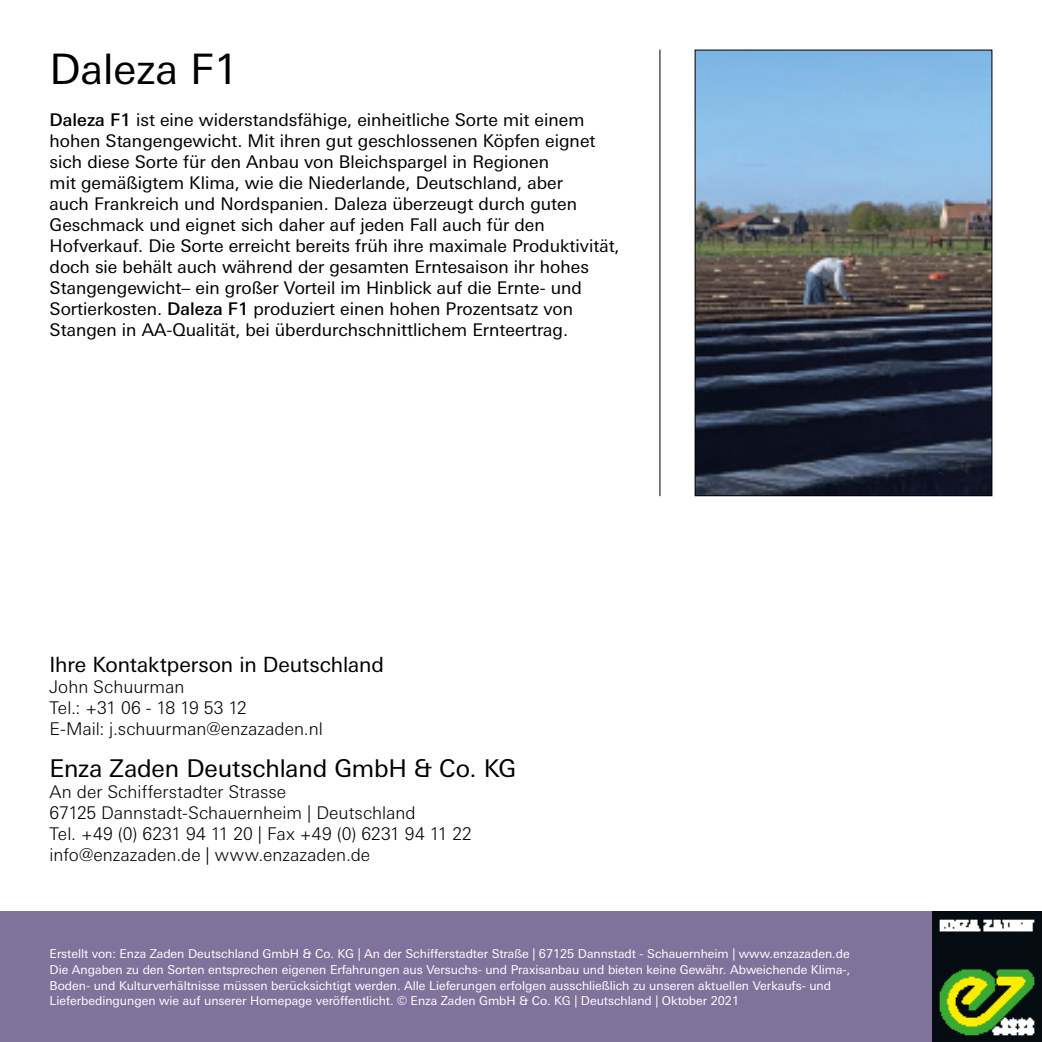
<style>
.page{position:relative;width:1042px;height:1042px;background:#fff}
.page>*{position:absolute;margin:0;border:0;box-sizing:border-box;transform-origin:0 0}
.t1{font:42px "Linotype Univers Basic";color:#000}
.t2{font:24.5px "Linotype Univers Basic";letter-spacing:-.005em;color:#000}
.t3{font:21px "Linotype Univers Basic";letter-spacing:-.005em;color:#000}
.t4{font:17.5px/21px "Linotype Univers Basic";color:#000}
.t5{font:300 17.5px/21px "Linotype Univers Basic";color:#000}
.t6{font:12.25px/15.8px "Linotype Univers Basic";color:#fff}
.s1{font-weight:500}
</style>
<div class="page">
<div style="left:0;top:912px;width:1042px;height:130px;background:#81729c"></div>
<img style="left:696px;top:52px;width:294px;height:442px">
<div style="left:694px;top:50px;width:298px;height:446px;border:1px solid #000"></div>
<hr style="left:659px;top:50px;width:1px;height:446px;background:#000">
<img style="left:932px;top:912px;width:110px;height:130px">
<h1 class="t1" style="left:50px;top:45px;width:190px">Daleza F1</h1>
<p class="t4" style="left:50px;top:109px;width:571px"><span class="s1">Daleza F1</span> ist eine widerstandsfähige, einheitliche Sorte mit einem hohen Stangengewicht. Mit ihren gut geschlossenen Köpfen eignet sich diese Sorte für den Anbau von Bleichspargel in Regionen<br>mit gemäßigtem Klima, wie die Niederlande, Deutschland, aber<br>auch Frankreich und Nordspanien. Daleza überzeugt durch guten Geschmack und eignet sich daher auf jeden Fall auch für den Hofverkauf. Die Sorte erreicht bereits früh ihre maximale Produktivität, doch sie behält auch während der gesamten Erntesaison ihr hohes Stangengewicht– ein großer Vorteil im Hinblick auf die Ernte- und Sortierkosten. <span class="s1">Daleza F1</span> produziert einen hohen Prozentsatz von Stangen in AA-Qualität, bei überdurchschnittlichem Ernteertrag.</p>
<p class="t3" style="left:50px;top:653px;width:336px">Ihre Kontaktperson in Deutschland</p>
<p class="t5" style="left:50px;top:676px;width:275px">John Schuurman<br>Tel.: +31 06 - 18 19 53 12<br>E-Mail: j.schuurman@enzazaden.nl</p>
<h2 class="t2" style="left:50px;top:754px;width:468px">Enza Zaden Deutschland GmbH &amp; Co. KG</h2>
<p class="t5" style="left:50px;top:781px;width:424px">An der Schifferstadter Strasse<br>67125 Dannstadt-Schauernheim | Deutschland<br>Tel. +49 (0) 6231 94 11 20 | Fax +49 (0) 6231 94 11 22 info@enzazaden.de | www.enzazaden.de</p>
<p class="t6" style="left:50px;top:946px;width:802px">Erstellt von: Enza Zaden Deutschland GmbH &amp; Co. KG | An der Schifferstadter Straße | 67125 Dannstadt - Schauernheim | www.enzazaden.de Die Angaben zu den Sorten entsprechen eigenen Erfahrungen aus Versuchs- und Praxisanbau und bieten keine Gewähr. Abweichende Klima-, Boden- und Kulturverhältnisse müssen berücksichtigt werden. Alle Lieferungen erfolgen ausschließlich zu unseren aktuellen Verkaufs- und Lieferbedingungen wie auf unserer Homepage veröffentlicht. © Enza Zaden GmbH &amp; Co. KG | Deutschland | Oktober 2021</p>
</div>
